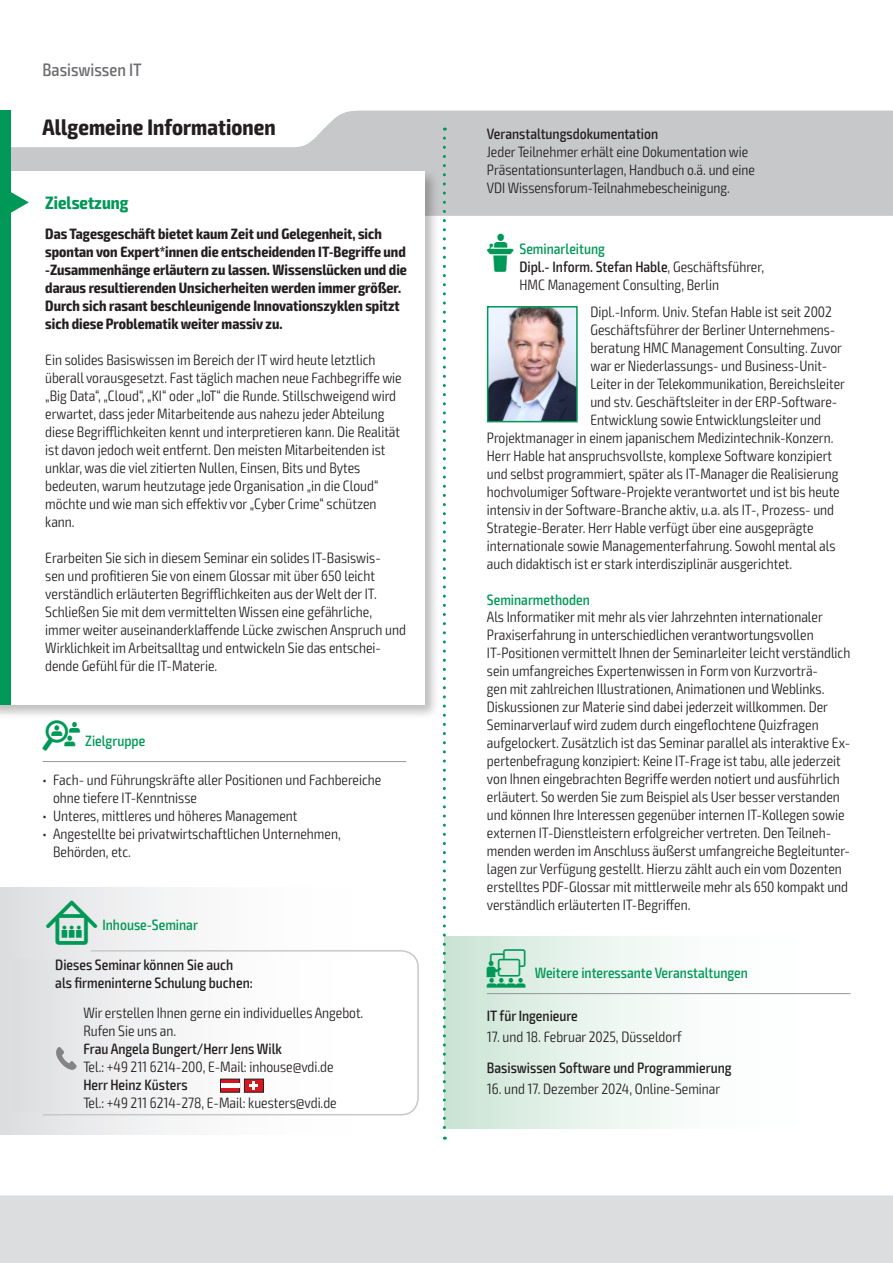
<style>
.page{position:relative;width:893px;height:1263px;background:#fff}
.page>*{position:absolute;margin:0;border:0;box-sizing:border-box;transform-origin:0 0}
.t1{font:700 condensed 22.5px "Exo 2";letter-spacing:.005em;color:#231f20}
.t2{font:500 condensed 18px "Exo 2";color:#6c6d70}
.t3{font:700 condensed 18px "Exo 2";color:#009856}
.t4{font:300 condensed 15px/18px "Exo 2";color:#231f20}
.t5{font:700 condensed 15px/18px "Exo 2";color:#231f20}
.t6{font:500 condensed 15px/18px "Exo 2";color:#231f20}
.t7{font:500 condensed 15px "Exo 2";color:#009856}
.s1{font-family:"VDI Iconset S4 A Regular";font-weight:400;font-stretch:normal;color:#009856}
.s2{font-weight:500;color:#009856}
.s3{font-weight:500}
.s4{font-family:"VDI Iconset S4 A Regular";font-weight:400;font-stretch:normal}
.s5{font-family:"VDI Iconset S4 A Regular";font-weight:400;font-stretch:normal;font-size:15.45px}
.s6{font-family:"VDI Iconset S4 A Regular";font-weight:400;font-stretch:normal;font-size:19.5px}
</style>
<div class="page">
<div style="left:0;top:1195px;width:893px;height:68px;background:#dcdddf"></div>
<svg style="left:11px;top:111px;width:881px;height:105px;fill:#c7c8ca"></svg>
<hr style="left:892px;top:111px;width:1px;height:105px;background:#009856">
<div style="left:0;top:111px;width:11px;height:63px;background:#009856"></div>
<div style="left:0;top:168px;width:440px;height:552px;background:#231f20;opacity:.3"></div>
<div style="left:0;top:171px;width:424px;height:534px;background:#fff"></div>
<div style="left:0;top:171px;width:11px;height:534px;background:#009856"></div>
<svg style="left:11px;top:192px;width:18px;height:21px"></svg>
<hr style="left:43px;top:761px;width:363px;height:1px;background:#939598">
<div style="left:444px;top:936px;width:406px;height:192px;background:linear-gradient(to right,#d2e8db,#fff)"></div>
<hr style="left:487px;top:993px;width:363px;height:1px;background:#939598">
<img style="left:490px;top:309px;width:85px;height:110px">
<div style="left:487px;top:306px;width:91px;height:116px;border:2px solid #009856"></div>
<div style="left:0;top:887px;width:419px;height:247px;background:linear-gradient(to right,#e2e3e5,#fff)"></div>
<svg style="left:42px;top:949px;width:377px;height:167px"></svg>
<div style="left:13px;top:959px;width:382px;height:152px;background:linear-gradient(to right,#e3e3e5,#fff)"></div>
<svg style="left:220px;top:1079px;width:44px;height:13px"></svg>
<div style="left:221px;top:1083px;width:18px;height:5px;background:#fff"></div>
<svg style="left:56px;top:1047px;width:21px;height:23px"></svg>
<svg style="left:443px;top:138px;width:3px;height:1002px"></svg>
<p class="t2" style="left:43px;top:59px;width:101px">Basiswissen IT</p>
<h1 class="t1" style="left:43px;top:113px;width:235px">Allgemeine Informationen</h1>
<p class="t6" style="left:487px;top:125px;width:173px">Veranstaltungsdokumentation</p>
<p class="t4" style="left:487px;top:143px;width:270px">Jeder Teilnehmer erhält eine Dokumentation wie<br>Präsentationsunterlagen, Handbuch o.ä. und eine<br>VDI Wissensforum-Teilnahmebescheinigung.</p>
<p class="t5" style="left:45px;top:225px;width:363px">Das Tagesgeschäft bietet kaum Zeit und Gelegenheit, sich spontan von Expert*innen die entscheidenden IT-Begriffe und -Zusammenhänge erläutern zu lassen. Wissenslücken und die daraus resultierenden Unsicherheiten werden immer größer.<br>Durch sich rasant beschleunigende Innovationszyklen spitzt sich diese Problematik weiter massiv zu.</p>
<p class="t4" style="left:45px;top:351px;width:358px">Ein solides Basiswissen im Bereich der IT wird heute letztlich überall vorausgesetzt. Fast täglich machen neue Fachbegriffe wie „Big Data“, „Cloud“, „KI“ oder „IoT“ die Runde. Stillschweigend wird erwartet, dass jeder Mitarbeitende aus nahezu jeder Abteilung diese Begrifflichkeiten kennt und interpretieren kann. Die Realität ist davon jedoch weit entfernt. Den meisten Mitarbeitenden ist unklar, was die viel zitierten Nullen, Einsen, Bits und Bytes bedeuten, warum heutzutage jede Organisation „in die Cloud“ möchte und wie man sich effektiv vor „Cyber Crime“ schützen kann.</p>
<p class="t4" style="left:45px;top:549px;width:362px">Erarbeiten Sie sich in diesem Seminar ein solides IT-Basiswis-<br>sen und profitieren Sie von einem Glossar mit über 650 leicht verständlich erläuterten Begrifflichkeiten aus der Welt der IT.<br>Schließen Sie mit dem vermittelten Wissen eine gefährliche, immer weiter auseinanderklaffende Lücke zwischen Anspruch und Wirklichkeit im Arbeitsalltag und entwickeln Sie das entschei&shy;dende Gefühl für die IT-Materie.</p>
<p class="t3" style="left:45px;top:192px;width:85px">Zielsetzung</p>
<p class="t4" style="left:519px;top:240px;width:246px;text-indent:-33px"><span class="s1">L</span> <span class="s2">Seminarleitung<br></span><span class="s3">Dipl.- Inform. Stefan Hable</span>, Geschäftsführer,<br>HMC Management Consulting, Berlin</p>
<p class="t4" style="left:590px;top:303px;width:243px">Dipl.-Inform. Univ. Stefan Hable ist seit 2002</p>
<p class="t4" style="left:590px;top:321px;width:246px">Geschäftsführer der Berliner Unternehmens-</p>
<p class="t4" style="left:590px;top:339px;width:253px">beratung HMC Management Consulting. Zuvor</p>
<p class="t4" style="left:590px;top:357px;width:238px">war er Niederlassungs- und Business-Unit-</p>
<p class="t4" style="left:590px;top:375px;width:256px">Leiter in der Telekommunikation, Bereichsleiter</p>
<p class="t4" style="left:590px;top:393px;width:248px">und stv. Geschäftsleiter in der ERP-Software-</p>
<p class="t4" style="left:590px;top:411px;width:232px">Entwicklung sowie Entwicklungsleiter und</p>
<p class="t4" style="left:487px;top:429px;width:348px">Projektmanager in einem japanischem Medizintechnik-Konzern.</p>
<p class="t4" style="left:487px;top:447px;width:347px">Herr Hable hat anspruchsvollste, komplexe Software konzipiert</p>
<p class="t4" style="left:487px;top:465px;width:353px">und selbst programmiert, später als IT-Manager die Realisierung</p>
<p class="t4" style="left:487px;top:483px;width:354px">hochvolumiger Software-Projekte verantwortet und ist bis heute</p>
<p class="t4" style="left:487px;top:501px;width:349px">intensiv in der Software-Branche aktiv, u.a. als IT-, Prozess- und</p>
<p class="t4" style="left:487px;top:519px;width:328px">Strategie-Berater. Herr Hable verfügt über eine ausgeprägte</p>
<p class="t4" style="left:487px;top:537px;width:350px">internationale sowie Managementerfahrung. Sowohl mental als</p>
<p class="t4" style="left:487px;top:555px;width:307px">auch didaktisch ist er stark interdisziplinär ausgerichtet.</p>
<p class="t7" style="left:487px;top:590px;width:104px">Seminarmethoden</p>
<p class="t4" style="left:487px;top:608px;width:365px">Als Informatiker mit mehr als vier Jahrzehnten internationaler Praxiserfahrung in unterschiedlichen verantwortungsvollen IT-Positionen vermittelt Ihnen der Seminarleiter leicht verständlich sein umfangreiches Expertenwissen in Form von Kurzvorträ-<br>gen mit zahlreichen Illustrationen, Animationen und Weblinks.<br>Diskussionen zur Materie sind dabei jederzeit willkommen. Der Seminarverlauf wird zudem durch eingeflochtene Quizfragen aufgelockert. Zusätzlich ist das Seminar parallel als interaktive Ex&shy;pertenbefragung konzipiert: Keine IT-Frage ist tabu, alle jederzeit von Ihnen eingebrachten Begriffe werden notiert und ausführlich erläutert. So werden Sie zum Beispiel als User besser verstanden und können Ihre Interessen gegenüber internen IT-Kollegen sowie externen IT-Dienstleistern erfolgreicher vertreten. Den Teilneh&shy;menden werden im Anschluss äußerst umfangreiche Begleitunter&shy;lagen zur Verfügung gestellt. Hierzu zählt auch ein vom Dozenten erstelltes PDF-Glossar mit mittlerweile mehr als 650 kompakt und verständlich erläuterten IT-Begriffen.</p>
<p class="t7" style="left:43px;top:732px;width:104px"><span class="s4">Z</span> Zielgruppe</p>
<p class="t4" style="left:53px;top:771px;width:330px;text-indent:-11px">• Fach- und Führungskräfte aller Positionen und Fachbereiche ohne tiefere IT-Kenntnisse</p>
<p class="t4" style="left:43px;top:807px;width:256px">• Unteres, mittleres und höheres Management</p>
<p class="t4" style="left:53px;top:825px;width:289px;text-indent:-11px">• Angestellte bei privatwirtschaftlichen Unternehmen,<br>Behörden, etc.</p>
<p class="t7" style="left:46px;top:916px;width:153px"><span class="s5">I</span> Inhouse-Seminar</p>
<p class="t6" style="left:55px;top:955px;width:199px">Dieses Seminar können Sie auch als firmeninterne Schulung buchen:</p>
<p class="t4" style="left:83px;top:1004px;width:282px">Wir erstellen Ihnen gerne ein individuelles Angebot.<br>Rufen Sie uns an.</p>
<p class="t6" style="left:83px;top:1040px;width:200px">Frau Angela Bungert/Herr Jens Wilk</p>
<p class="t4" style="left:83px;top:1058px;width:252px">Tel.: +49 211 6214-200, E-Mail: inhouse@vdi.de</p>
<p class="t6" style="left:83px;top:1076px;width:106px">Herr Heinz Küsters</p>
<p class="t4" style="left:83px;top:1094px;width:255px">Tel.: +49 211 6214-278, E-Mail: kuesters@vdi.de</p>
<p class="t7" style="left:487px;top:964px;width:263px"><span class="s6">W</span> Weitere interessante Veranstaltungen</p>
<p class="t6" style="left:487px;top:1007px;width:93px">IT für Ingenieure</p>
<p class="t4" style="left:487px;top:1028px;width:196px">17. und 18. Februar 2025, Düsseldorf</p>
<p class="t6" style="left:487px;top:1059px;width:246px">Basiswissen Software und Programmierung</p>
<p class="t4" style="left:487px;top:1080px;width:235px">16. und 17. Dezember 2024, Online-Seminar</p>
</div>
